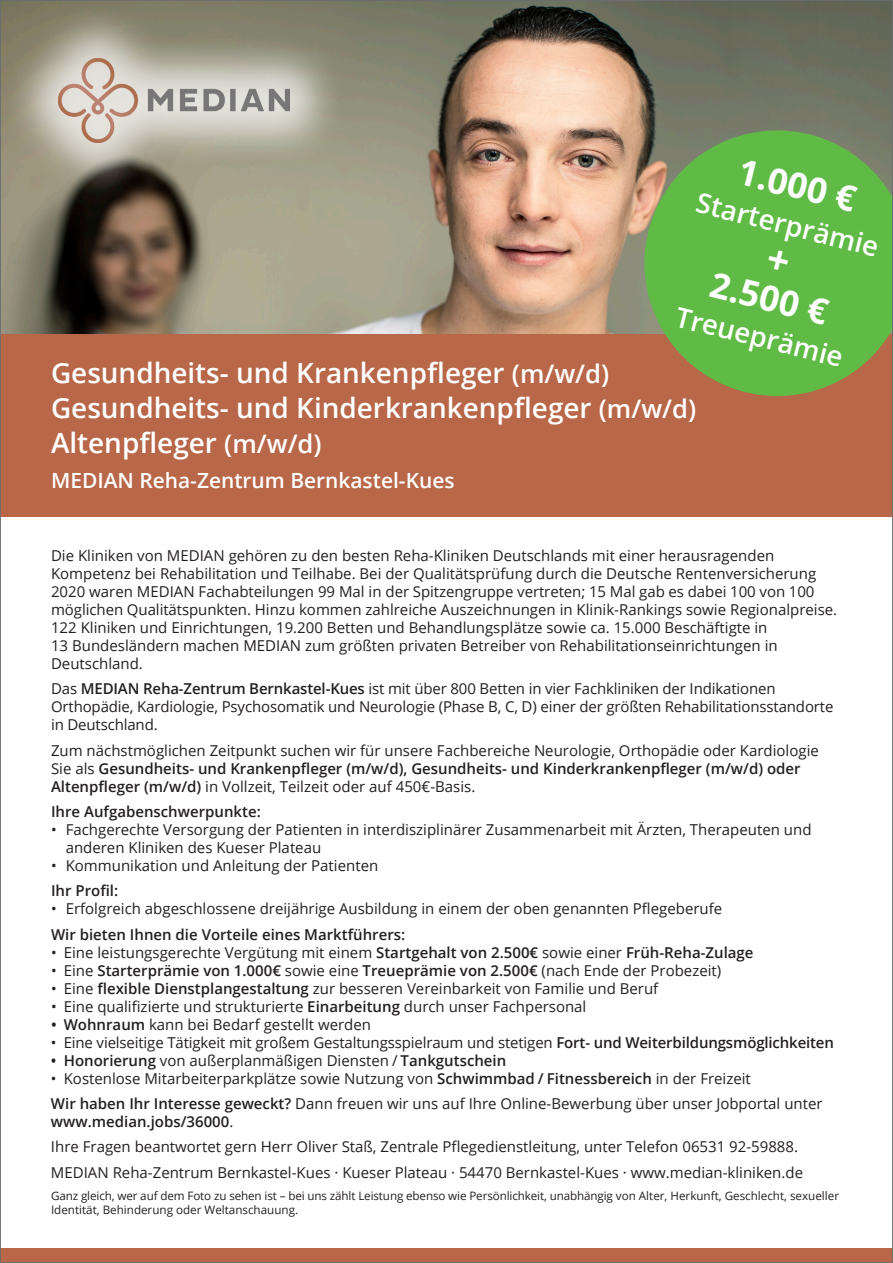
<style>
.page{position:relative;width:893px;height:1263px;background:#fff}
.page>*{position:absolute;margin:0;border:0;box-sizing:border-box;transform-origin:0 0}
.t1{font:700 35.4px "Open Sans";color:#fff}
.t2{font:600 27.9px/35px "Open Sans";color:#fff}
.t3{font:600 27.45px "Open Sans";color:#fff}
.t4{font:600 20.85px "Open Sans";color:#fff}
.t5{font:15px/18px "Open Sans";color:#231f20}
.t6{font:600 15px "Open Sans";color:#231f20}
.t7{font:11.7px/14px "Open Sans";letter-spacing:-.01em;color:#231f20}
.s1{font-size:25.5px}
.s2{font-weight:600}
.s3{font-weight:400}
</style>
<div class="page">
<img style="left:825px;top:2px;width:66px;height:128px">
<img style="left:2px;top:2px;width:823px;height:332px">
<div style="left:0;top:334px;width:893px;height:183px;background:#b86749"></div>
<div style="left:0;top:1248px;width:893px;height:15px;background:#b86749"></div>
<div style="left:2px;top:3px;width:344px;height:195px;background:#fff;opacity:.75"></div>
<img style="left:51px;top:57px;width:246px;height:88px">
<svg style="left:644px;top:130px;width:247px;height:266px;background:#6bae4a"></svg>
<svg style="left:767px;top:249px;width:23px;height:23px"></svg>
<h1 class="t1" style="left:745px;top:146px;width:122px;rotate:14deg">1.000 €</h1>
<h3 class="t3" style="left:701px;top:183px;width:189px;rotate:14deg">Starterprämie</h3>
<h1 class="t1" style="left:717px;top:259px;width:122px;rotate:14deg">2.500 €</h1>
<h3 class="t3" style="left:681px;top:298px;width:173px;rotate:14deg">Treueprämie</h3>
<h2 class="t2" style="left:51px;top:355px;width:647px">Gesundheits- und Krankenpfleger <span class="s1">(m/w/d)<br></span>Gesundheits- und Kinderkrankenpfleger <span class="s1">(m/w/d)<br></span>Altenpfleger <span class="s1">(m/w/d)</span></h2>
<h3 class="t4" style="left:51px;top:466px;width:405px">MEDIAN Reha-Zentrum Bernkastel-Kues</h3>
<p class="t5" style="left:51px;top:546px;width:788px">Die Kliniken von MEDIAN gehören zu den besten Reha-Kliniken Deutschlands mit einer herausragenden Kompetenz bei Rehabilitation und Teilhabe. Bei der Qualitätsprüfung durch die Deutsche Rentenversicherung 2020 waren MEDIAN Fachabteilungen 99 Mal in der Spitzengruppe vertreten; 15 Mal gab es dabei 100 von 100 möglichen Qualitätspunkten. Hinzu kommen zahlreiche Auszeichnungen in Klinik-Rankings sowie Regionalpreise.<br>122 Kliniken und Einrichtungen, 19.200 Betten und Behandlungsplätze sowie ca. 15.000 Beschäftigte in<br>13 Bundesländern machen MEDIAN zum größten privaten Betreiber von Rehabilitationseinrichtungen in Deutschland.</p>
<p class="t5" style="left:51px;top:679px;width:784px">Das <span class="s2">MEDIAN Reha-Zentrum Bernkastel-Kues</span> ist mit über 800 Betten in vier Fachkliniken der Indikationen<br>Orthopädie, Kardiologie, Psychosomatik und Neurologie (Phase B, C, D) einer der größten Rehabilitationsstandorte in Deutschland.</p>
<p class="t5" style="left:51px;top:741px;width:769px">Zum nächstmöglichen Zeitpunkt suchen wir für unsere Fachbereiche Neurologie, Orthopädie oder Kardiologie<br>Sie als <span class="s2">Gesundheits- und Krankenpfleger (m/w/d), Gesundheits- und Kinderkrankenpfleger (m/w/d) oder<br>Altenpfleger (m/w/d)</span> in Vollzeit, Teilzeit oder auf 450€-Basis.</p>
<p class="t6" style="left:51px;top:801px;width:211px">Ihre Aufgabenschwerpunkte:</p>
<p class="t5" style="left:66px;top:820px;width:747px;text-indent:-15px">• Fachgerechte Versorgung der Patienten in interdisziplinärer Zusammenarbeit mit Ärzten, Therapeuten und anderen Kliniken des Kueser Plateau</p>
<p class="t5" style="left:51px;top:856px;width:329px">• Kommunikation und Anleitung der Patienten</p>
<p class="t6" style="left:51px;top:880px;width:69px">Ihr Profil:</p>
<p class="t5" style="left:51px;top:899px;width:673px">• Erfolgreich abgeschlossene dreijährige Ausbildung in einem der oben genannten Pflegeberufe</p>
<p class="t6" style="left:51px;top:924px;width:356px">Wir bieten Ihnen die Vorteile eines Marktführers:</p>
<p class="t5" style="left:51px;top:943px;width:704px">• Eine leistungsgerechte Vergütung mit einem <span class="s2">Startgehalt von 2.500€</span> sowie einer <span class="s2">Früh-Reha-Zulage</span></p>
<p class="t6" style="left:51px;top:960px;width:672px"><span class="s3">• Eine</span> Starterprämie von 1.000€ <span class="s3">sowie eine</span> Treueprämie von 2.500€ <span class="s3">(nach Ende der Probezeit)</span></p>
<p class="t5" style="left:51px;top:979px;width:609px">• Eine <span class="s2">flexible Dienstplangestaltung</span> zur besseren Vereinbarkeit von Familie und Beruf</p>
<p class="t5" style="left:51px;top:997px;width:537px">• Eine qualifizierte und strukturierte <span class="s2">Einarbeitung</span> durch unser Fachpersonal</p>
<p class="t5" style="left:51px;top:1015px;width:321px"><span class="s2">• Wohnraum</span> kann bei Bedarf gestellt werden</p>
<p class="t5" style="left:51px;top:1033px;width:784px">• Eine vielseitige Tätigkeit mit großem Gestaltungsspielraum und stetigen <span class="s2">Fort- und Weiterbildungsmöglichkeiten</span></p>
<p class="t5" style="left:51px;top:1051px;width:457px"><span class="s2">• Honorierung</span> von außerplanmäßigen Diensten / <span class="s2">Tankgutschein</span></p>
<p class="t5" style="left:51px;top:1065px;width:773px;line-height:25.3px">• Kostenlose Mitarbeiterparkplätze sowie Nutzung von <span class="s2">Schwimmbad / Fitnessbereich</span> in der Freizeit<br><span class="s2">Wir haben Ihr Interesse geweckt?</span> Dann freuen wir uns auf Ihre Online-Bewerbung über unser Jobportal unter</p>
<p class="t5" style="left:51px;top:1108px;width:754px;line-height:25.3px"><span class="s2">www.median.jobs/36000</span>.<br>Ihre Fragen beantwortet gern Herr Oliver Staß, Zentrale Pflegedienstleitung, unter Telefon 06531 92-59888.<br>MEDIAN Reha-Zentrum Bernkastel-Kues · Kueser Plateau · 54470 Bernkastel-Kues · www.median-kliniken.de</p>
<p class="t7" style="left:51px;top:1188px;width:789px">Ganz gleich, wer auf dem Foto zu sehen ist – bei uns zählt Leistung ebenso wie Persönlichkeit, unabhängig von Alter, Herkunft, Geschlecht, sexueller<br>Identität, Behinderung oder Weltanschauung.</p>
</div>
